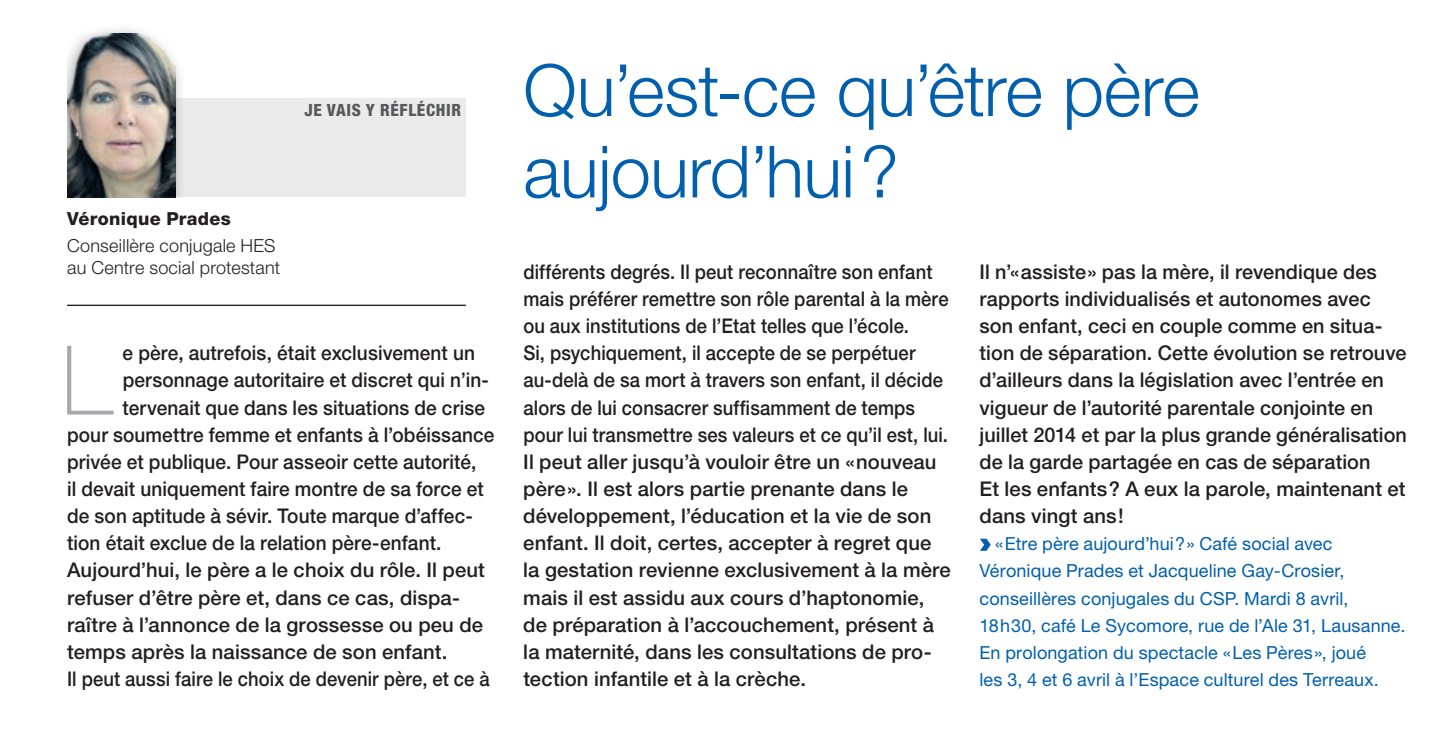
<style>
.page{position:relative;width:1455px;height:746px;background:#fff}
.page>*{position:absolute;margin:0;border:0;box-sizing:border-box;transform-origin:0 0}
.t1{font:100 expanded 96.08px "Helvetica Neue LT Std";color:#a8a9ad;scale:.94 1}
.t2{font:300 72px/81.2px "Helvetica Neue LT Std";letter-spacing:-.01em;color:#015fae}
.t3{font:500 20.25px/27px "Helvetica Neue LT Std";letter-spacing:.005em;color:#231f20;scale:.91 1}
.t4{font:500 20.25px/27px "Helvetica Neue LT Std";letter-spacing:.005em;color:#231f20}
.t5{font:500 20.25px "Helvetica Neue LT Std";letter-spacing:.005em;color:#231f20;scale:.94 1}
.t6{font:18px/27px "Helvetica Neue LT Std";letter-spacing:.01em;color:#015fae}
.t7{font:300 18px/22.5px "Helvetica Neue LT Std";letter-spacing:.015em;color:#231f20}
.t8{font:800 18px "Helvetica Neue LT Std";letter-spacing:.015em;color:#231f20}
.t9{font:800 condensed 16.88px "Helvetica Neue LT Std";letter-spacing:.04em;color:#57585a}
</style>
<div class="page">
<hr style="left:67px;top:304px;width:399px;height:2px;background:#231f20">
<div style="left:67px;top:98px;width:399px;height:99px;background:#ebebec"></div>
<div style="left:67px;top:23px;width:120px;height:174px;background:#231f20;opacity:.4"></div>
<img style="left:67px;top:34px;width:109px;height:163px">
<svg style="left:980px;top:538px;width:11px;height:13px"></svg>
<p class="t9" style="left:304px;top:99px;width:158px">JE VAIS Y RÉFLÉCHIR</p>
<p class="t8" style="left:67px;top:207px;width:165px">Véronique Prades</p>
<p class="t7" style="left:67px;top:233px;width:215px">Conseillère conjugale HES au Centre social protestant</p>
<h1 class="t1" style="left:62px;top:323px;width:57px">L</h1>
<p class="t5" style="left:123px;top:341px;width:376px">e père, autrefois, était exclusivement un</p>
<p class="t5" style="left:123px;top:368px;width:391px">personnage autoritaire et discret qui n’in-</p>
<p class="t5" style="left:123px;top:395px;width:387px">tervenait que dans les situations de crise</p>
<p class="t5" style="left:67px;top:422px;width:456px">pour soumettre femme et enfants à l’obéissance</p>
<p class="t5" style="left:67px;top:449px;width:437px">privée et publique. Pour asseoir cette autorité,</p>
<p class="t5" style="left:67px;top:476px;width:445px">il devait uniquement faire montre de sa force et</p>
<p class="t5" style="left:67px;top:503px;width:433px">de son aptitude à sévir. Toute marque d’affec-</p>
<p class="t5" style="left:67px;top:530px;width:400px">tion était exclue de la relation père-enfant.</p>
<p class="t4" style="left:67px;top:556px;width:419px">Aujourd’hui, le père a le choix du rôle. Il peut</p>
<p class="t4" style="left:67px;top:583px;width:394px">refuser d’être père et, dans ce cas, dispa-</p>
<p class="t4" style="left:67px;top:610px;width:417px">raître à l’annonce de la grossesse ou peu de</p>
<p class="t4" style="left:67px;top:637px;width:382px">temps après la naissance de son enfant.</p>
<p class="t3" style="left:67px;top:664px;width:466px">Il peut aussi faire le choix de devenir père, et ce à</p>
<h2 class="t2" style="left:523px;top:48px;width:678px">Qu’est-ce qu’être père aujourd’hui?</h2>
<p class="t3" style="left:523px;top:258px;width:471px">différents degrés. Il peut reconnaître son enfant mais préférer remettre son rôle parental à la mère ou aux institutions de l’Etat telles que l’école.<br>Si, psychiquement, il accepte de se perpétuer au-delà de sa mort à travers son enfant, il décide alors de lui consacrer suffisamment de temps pour lui transmettre ses valeurs et ce qu’il est, lui.<br>Il peut aller jusqu’à vouloir être un «nouveau père». Il est alors partie prenante dans le développement, l’éducation et la vie de son enfant. Il doit, certes, accepter à regret que la gestation revienne exclusivement à la mère mais il est assidu aux cours d’haptonomie, de préparation à l’accouchement, présent à la maternité, dans les consultations de pro&shy;tection infantile et à la crèche.</p>
<p class="t4" style="left:979px;top:258px;width:429px">Il n’«assiste» pas la mère, il revendique des rapports individualisés et autonomes avec son enfant, ceci en couple comme en situa&shy;tion de séparation. Cette évolution se retrouve d’ailleurs dans la législation avec l’entrée en vigueur de l’autorité parentale conjointe en juillet 2014 et par la plus grande généralisation de la garde partagée en cas de séparation<br>Et les enfants? A eux la parole, maintenant et dans vingt ans!</p>
<p class="t6" style="left:979px;top:529px;width:427px;text-indent:16px">«Etre père aujourd’hui?» Café social avec Véronique Prades et Jacqueline Gay-Crosier, conseillères conjugales du CSP. Mardi 8 avril, 18h30, café Le Sycomore, rue de l’Ale 31, Lausanne.<br>En prolongation du spectacle «Les Pères», joué<br>les 3, 4 et 6 avril à l’Espace culturel des Terreaux.</p>
</div>
